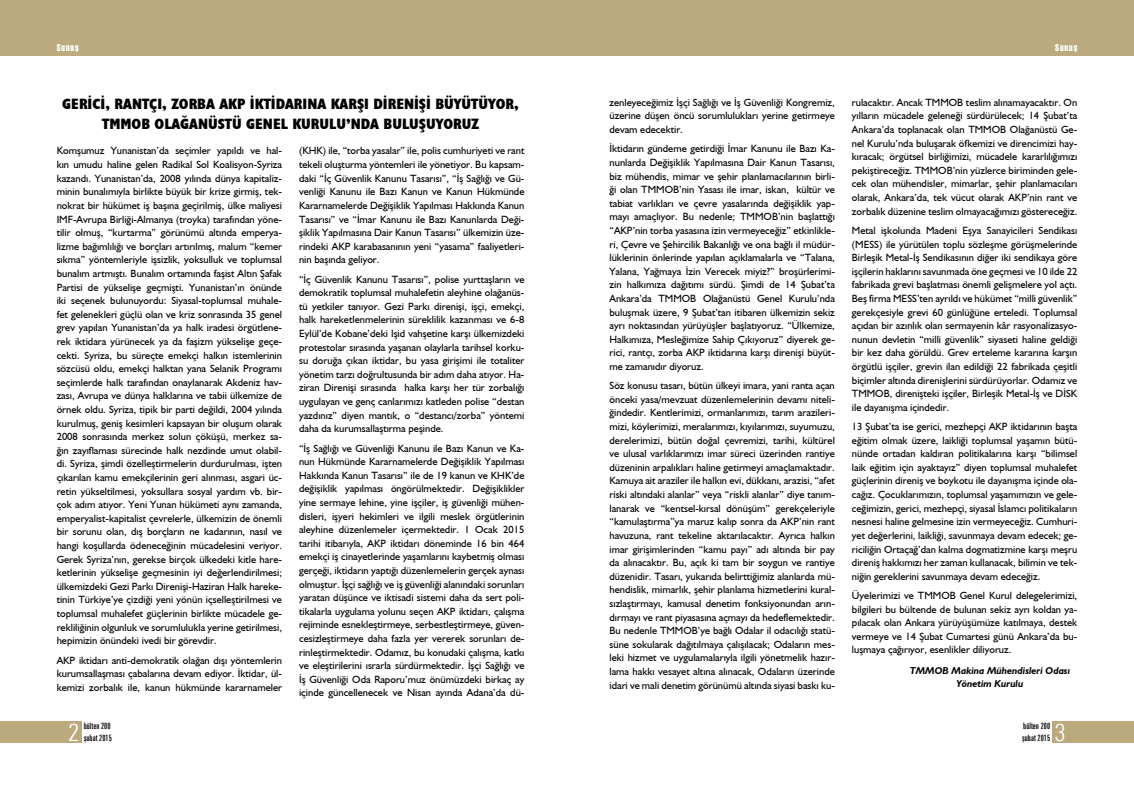
<style>
.page{position:relative;width:1134px;height:794px;background:#fff}
.page>*{position:absolute;margin:0;border:0;box-sizing:border-box;transform-origin:0 0}
.t1{font:300 condensed 24.1px "Zurich BT";color:#fff}
.dar_baslik{font:700 condensed 15px "Humanist 521 BT Xtra";color:#000}
.bultenmetin{font:10.5px/13.6px "Humanist 521 BT";color:#000;text-align:justify}
.imza{font:italic 700 10px "Humanist 521 BT";color:#000}
.t2{font:10px "Haettenschweiler";letter-spacing:.1em;color:#fff}
.t3{font:extra-condensed 9px/12px "Zurich BT";color:#000}
</style>
<div class="page">
<div style="left:0;top:0;width:1134px;height:56px;background:#baaa7e"></div>
<div style="left:1052px;top:721px;width:82px;height:22px;background:#baaa7e"></div>
<div style="left:0;top:721px;width:82px;height:22px;background:#baaa7e"></div>
<p class="t2" style="left:57px;top:41px;width:24px">Sunuş</p>
<p class="t2" style="left:1055px;top:41px;width:24px">Sunuş</p>
<p class="dar_baslik" style="left:62px;top:95px;width:458px">GERİCİ, RANTÇI, ZORBA AKP İKTİDARINA KARŞI DİRENİŞİ BÜYÜTÜYOR,</p>
<p class="dar_baslik" style="left:102px;top:115px;width:378px">TMMOB OLAĞANÜSTÜ GENEL KURULU’NDA BULUŞUYORUZ</p>
<p class="bultenmetin" style="left:299px;top:144px;width:227px">(KHK) ile, “torba yasalar” ile, polis cumhuriyeti ve rant tekeli oluşturma yöntemleri ile yönetiyor. Bu kapsam&shy;daki “İç Güvenlik Kanunu Tasarısı”, “İş Sağlığı ve Gü&shy;venliği Kanunu ile Bazı Kanun ve Kanun Hükmünde Kararnamelerde Değişiklik Yapılması Hakkında Kanun Tasarısı” ve “İmar Kanunu ile Bazı Kanunlarda Deği&shy;şiklik Yapılmasına Dair Kanun Tasarısı” ülkemizin üze&shy;rindeki AKP karabasanının yeni “yasama” faaliyetleri&shy;nin başında geliyor.</p>
<p class="bultenmetin" style="left:299px;top:272px;width:227px">“İç Güvenlik Kanunu Tasarısı”, polise yurttaşların ve demokratik toplumsal muhalefetin aleyhine olağanüs&shy;tü yetkiler tanıyor. Gezi Parkı direnişi, işçi, emekçi, halk hareketlenmelerinin süreklilik kazanması ve 6-8<br>Eylül’de Kobane’deki Işid vahşetine karşı ülkemizdeki protestolar sırasında yaşanan olaylarla tarihsel korku&shy;su doruğa çıkan iktidar, bu yasa girişimi ile totaliter yönetim tarzı doğrultusunda bir adım daha atıyor. Ha&shy;ziran Direnişi sırasında halka karşı her tür zorbalığı uygulayan ve genç canlarımızı katleden polise “destan yazdınız” diyen mantık, o “destancı/zorba” yöntemi daha da kurumsallaştırma peşinde.</p>
<p class="bultenmetin" style="left:299px;top:441px;width:227px">“İş Sağlığı ve Güvenliği Kanunu ile Bazı Kanun ve Ka&shy;nun Hükmünde Kararnamelerde Değişiklik Yapılması Hakkında Kanun Tasarısı” ile de 19 kanun ve KHK’de değişiklik yapılması öngörülmektedir. Değişiklikler yine sermaye lehine, yine işçiler, iş güvenliği mühen&shy;disleri, işyeri hekimleri ve ilgili meslek örgütlerinin aleyhine düzenlemeler içermektedir. 1 Ocak 2015 tarihi itibarıyla, AKP iktidarı döneminde 16 bin 464 emekçi iş cinayetlerinde yaşamlarını kaybetmiş olması gerçeği, iktidarın yaptığı düzenlemelerin gerçek aynası olmuştur. İşçi sağlığı ve iş güvenliği alanındaki sorunları yaratan düşünce ve iktisadi sistemi daha da sert poli&shy;tikalarla uygulama yolunu seçen AKP iktidarı, çalışma rejiminde esnekleştirmeye, serbestleştirmeye, güven&shy;cesizleştirmeye daha fazla yer vererek sorunları de&shy;rinleştirmektedir. Odamız, bu konudaki çalışma, katkı ve eleştirilerini ısrarla sürdürmektedir. İşçi Sağlığı ve İş Güvenliği Oda Raporu’muz önümüzdeki birkaç ay içinde güncellenecek ve Nisan ayında Adana’da dü-</p>
<p class="bultenmetin" style="left:57px;top:144px;width:227px">Komşumuz Yunanistan’da seçimler yapıldı ve hal&shy;kın umudu haline gelen Radikal Sol Koalisyon-Syriza kazandı. Yunanistan’da, 2008 yılında dünya kapitaliz&shy;minin bunalımıyla birlikte büyük bir krize girmiş, tek&shy;nokrat bir hükümet iş başına geçirilmiş, ülke maliyesi IMF-Avrupa Birliği-Almanya (troyka) tarafından yöne&shy;tilir olmuş, “kurtarma” görünümü altında emperya&shy;lizme bağımlılığı ve borçları artırılmış, malum “kemer sıkma” yöntemleriyle işsizlik, yoksulluk ve toplumsal bunalım artmıştı. Bunalım ortamında faşist Altın Şafak Partisi de yükselişe geçmişti. Yunanistan’ın önünde iki seçenek bulunuyordu: Siyasal-toplumsal muhale&shy;fet gelenekleri güçlü olan ve kriz sonrasında 35 genel grev yapılan Yunanistan’da ya halk iradesi örgütlene&shy;rek iktidara yürünecek ya da faşizm yükselişe geçe&shy;cekti. Syriza, bu süreçte emekçi halkın istemlerinin sözcüsü oldu, emekçi halktan yana Selanik Programı seçimlerde halk tarafından onaylanarak Akdeniz hav&shy;zası, Avrupa ve dünya halklarına ve tabii ülkemize de örnek oldu. Syriza, tipik bir parti değildi, 2004 yılında kurulmuş, geniş kesimleri kapsayan bir oluşum olarak 2008 sonrasında merkez solun çöküşü, merkez sa&shy;ğın zayıflaması sürecinde halk nezdinde umut olabil&shy;di. Syriza, şimdi özelleştirmelerin durdurulması, işten çıkarılan kamu emekçilerinin geri alınması, asgari üc&shy;retin yükseltilmesi, yoksullara sosyal yardım vb. bir&shy;çok adım atıyor. Yeni Yunan hükümeti aynı zamanda, emperyalist-kapitalist çevrelerle, ülkemizin de önemli bir sorunu olan, dış borçların ne kadarının, nasıl ve hangi koşullarda ödeneceğinin mücadelesini veriyor.<br>Gerek Syriza’nın, gerekse birçok ülkedeki kitle hare&shy;ketlerinin yükselişe geçmesinin iyi değerlendirilmesi; ülkemizdeki Gezi Parkı Direnişi-Haziran Halk hareke&shy;tinin Türkiye’ye çizdiği yeni yönün içselleştirilmesi ve toplumsal muhalefet güçlerinin birlikte mücadele ge&shy;rekliliğinin olgunluk ve sorumlulukla yerine getirilmesi, hepimizin önündeki ivedi bir görevdir.</p>
<p class="bultenmetin" style="left:57px;top:653px;width:227px">AKP iktidarı anti-demokratik olağan dışı yöntemlerin kurumsallaşması çabalarına devam ediyor. İktidar, ül&shy;kemizi zorbalık ile, kanun hükmünde kararnameler</p>
<p class="bultenmetin" style="left:609px;top:95px;width:227px">zenleyeceğimiz İşçi Sağlığı ve İş Güvenliği Kongremiz, üzerine düşen öncü sorumlulukları yerine getirmeye devam edecektir.</p>
<p class="bultenmetin" style="left:609px;top:142px;width:227px">İktidarın gündeme getirdiği İmar Kanunu ile Bazı Ka&shy;nunlarda Değişiklik Yapılmasına Dair Kanun Tasarısı, biz mühendis, mimar ve şehir planlamacılarının birli&shy;ği olan TMMOB’nin Yasası ile imar, iskan, kültür ve tabiat varlıkları ve çevre yasalarında değişiklik yap&shy;mayı amaçlıyor. Bu nedenle; TMMOB’nin başlattığı “AKP’nin torba yasasına izin vermeyeceğiz” etkinlikle&shy;ri, Çevre ve Şehircilik Bakanlığı ve ona bağlı il müdür&shy;lüklerinin önlerinde yapılan açıklamalarla ve “Talana, Yalana, Yağmaya İzin Verecek miyiz?” broşürlerimi&shy;zin halkımıza dağıtımı sürdü. Şimdi de 14 Şubat’ta Ankara’da TMMOB Olağanüstü Genel Kurulu’nda buluşmak üzere, 9 Şubat’tan itibaren ülkemizin sekiz ayrı noktasından yürüyüşler başlatıyoruz. “Ülkemize, Halkımıza, Mesleğimize Sahip Çıkıyoruz” diyerek ge&shy;rici, rantçı, zorba AKP iktidarına karşı direnişi büyüt&shy;me zamanıdır diyoruz.</p>
<p class="bultenmetin" style="left:609px;top:379px;width:227px">Söz konusu tasarı, bütün ülkeyi imara, yani ranta açan önceki yasa/mevzuat düzenlemelerinin devamı niteli&shy;ğindedir. Kentlerimizi, ormanlarımızı, tarım arazileri&shy;mizi, köylerimizi, meralarımızı, kıyılarımızı, suyumuzu, derelerimizi, bütün doğal çevremizi, tarihi, kültürel ve ulusal varlıklarımızı imar süreci üzerinden rantiye düzeninin arpalıkları haline getirmeyi amaçlamaktadır.<br>Kamuya ait araziler ile halkın evi, dükkanı, arazisi, “afet riski altındaki alanlar” veya “riskli alanlar” diye tanım&shy;lanarak ve “kentsel-kırsal dönüşüm” gerekçeleriyle “kamulaştırma”ya maruz kalıp sonra da AKP’nin rant havuzuna, rant tekeline aktarılacaktır. Ayrıca halkın imar girişimlerinden “kamu payı” adı altında bir pay da alınacaktır. Bu, açık ki tam bir soygun ve rantiye düzenidir. Tasarı, yukarıda belirttiğimiz alanlarda mü&shy;hendislik, mimarlık, şehir planlama hizmetlerini kural&shy;sızlaştırmayı, kamusal denetim fonksiyonundan arın&shy;dırmayı ve rant piyasasına açmayı da hedeflemektedir.<br>Bu nedenle TMMOB’ye bağlı Odalar il odacılığı statü&shy;süne sokularak dağıtılmaya çalışılacak; Odaların mes&shy;leki hizmet ve uygulamalarıyla ilgili yönetmelik hazır&shy;lama hakkı vesayet altına alınacak, Odaların üzerinde idari ve mali denetim görünümü altında siyasi baskı ku-</p>
<p class="bultenmetin" style="left:852px;top:95px;width:227px">rulacaktır. Ancak TMMOB teslim alınamayacaktır. On yılların mücadele geleneği sürdürülecek; 14 Şubat’ta Ankara’da toplanacak olan TMMOB Olağanüstü Ge&shy;nel Kurulu’nda buluşarak öfkemizi ve direncimizi hay&shy;kıracak; örgütsel birliğimizi, mücadele kararlılığımızı pekiştireceğiz. TMMOB’nin yüzlerce biriminden gele&shy;cek olan mühendisler, mimarlar, şehir planlamacıları olarak, Ankara’da, tek vücut olarak AKP’nin rant ve zorbalık düzenine teslim olmayacağımızı göstereceğiz.</p>
<p class="bultenmetin" style="left:852px;top:223px;width:227px">Metal işkolunda Madeni Eşya Sanayicileri Sendikası (MESS) ile yürütülen toplu sözleşme görüşmelerinde Birleşik Metal-İş Sendikasının diğer iki sendikaya göre işçilerin haklarını savunmada öne geçmesi ve 10 ilde 22 fabrikada grevi başlatması önemli gelişmelere yol açtı.<br>Beş firma MESS’ten ayrıldı ve hükümet “milli güvenlik” gerekçesiyle grevi 60 günlüğüne erteledi. Toplumsal açıdan bir azınlık olan sermayenin kâr rasyonalizasyo&shy;nunun devletin “milli güvenlik” siyaseti haline geldiği bir kez daha görüldü. Grev erteleme kararına karşın örgütlü işçiler, grevin ilan edildiği 22 fabrikada çeşitli biçimler altında direnişlerini sürdürüyorlar. Odamız ve TMMOB, direnişteki işçiler, Birleşik Metal-İş ve DİSK ile dayanışma içindedir.</p>
<p class="bultenmetin" style="left:852px;top:419px;width:227px">13 Şubat’ta ise gerici, mezhepçi AKP iktidarının başta eğitim olmak üzere, laikliği toplumsal yaşamın bütü&shy;nünde ortadan kaldıran politikalarına karşı “bilimsel laik eğitim için ayaktayız” diyen toplumsal muhalefet güçlerinin direniş ve boykotu ile dayanışma içinde ola&shy;cağız. Çocuklarımızın, toplumsal yaşamımızın ve gele&shy;ceğimizin, gerici, mezhepçi, siyasal İslamcı politikaların nesnesi haline gelmesine izin vermeyeceğiz. Cumhuri&shy;yet değerlerini, laikliği, savunmaya devam edecek; ge&shy;riciliğin Ortaçağ’dan kalma dogmatizmine karşı meşru direniş hakkımızı her zaman kullanacak, bilimin ve tek&shy;niğin gereklerini savunmaya devam edeceğiz.</p>
<p class="bultenmetin" style="left:852px;top:588px;width:227px">Üyelerimizi ve TMMOB Genel Kurul delegelerimizi, bilgileri bu bültende de bulunan sekiz ayrı koldan ya&shy;pılacak olan Ankara yürüyüşümüze katılmaya, destek vermeye ve 14 Şubat Cumartesi günü Ankara’da bu&shy;luşmaya çağırıyor, esenlikler diliyoruz.</p>
<p class="imza" style="left:910px;top:665px;width:162px">TMMOB Makina Mühendisleri Odası</p>
<p class="imza" style="left:956px;top:677px;width:68px">Yönetim Kurulu</p>
<p class="t3" style="left:84px;top:720px;width:30px">bülten 200 şubat 2015</p>
<p class="t3" style="left:1023px;top:720px;width:28px">bülten 200</p>
<p class="t1" style="left:68px;top:718px;width:13px">2</p>
<p class="t3" style="left:1022px;top:732px;width:30px">şubat 2015</p>
<p class="t1" style="left:1055px;top:718px;width:13px">3</p>
</div>
